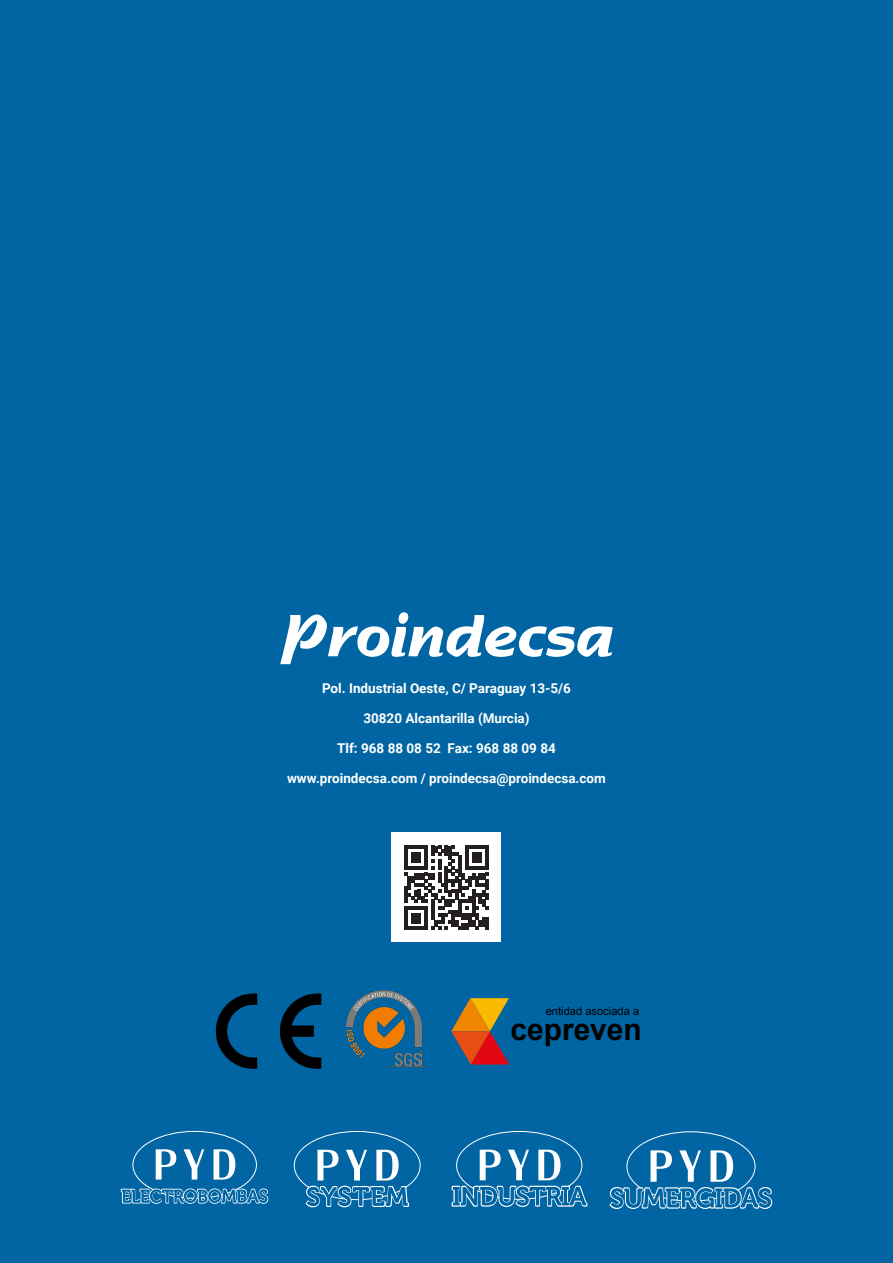
<style>
.page{position:relative;width:893px;height:1263px;background:#0065a2}
.page>*{position:absolute;margin:0;border:0;box-sizing:border-box;transform-origin:0 0}
.t1{font:700 30.15px "Arial";color:#000}
.t2{font:700 13.5px "Roboto";color:#fff}
.t3{font:11.25px "Arial";color:#000}
</style>
<div class="page">
<svg style="left:280px;top:612px;width:333px;height:52px"></svg>
<svg style="left:120px;top:1149px;width:149px;height:55px"></svg>
<svg style="left:304px;top:1150px;width:106px;height:58px"></svg>
<svg style="left:451px;top:1150px;width:137px;height:57px"></svg>
<svg style="left:609px;top:1150px;width:164px;height:59px"></svg>
<div style="left:391px;top:832px;width:110px;height:110px;background:#fff"></div>
<svg style="left:404px;top:846px;width:85px;height:84px"></svg>
<svg style="left:451px;top:998px;width:58px;height:66px"></svg>
<svg style="left:280px;top:993px;width:41px;height:76px"></svg>
<svg style="left:216px;top:993px;width:41px;height:76px"></svg>
<img style="left:346px;top:990px;width:80px;height:79px">
<p class="t2" style="left:322px;top:679px;width:250px">Pol. Industrial Oeste, C/ Paraguay 13-5/6</p>
<p class="t2" style="left:363px;top:709px;width:168px">30820 Alcantarilla (Murcia)</p>
<p class="t2" style="left:337px;top:739px;width:220px">Tlf: 968 88 08 52 Fax: 968 88 09 84</p>
<p class="t2" style="left:287px;top:769px;width:320px">www.proindecsa.com / proindecsa@proindecsa.com</p>
<p class="t3" style="left:546px;top:1003px;width:95px">entidad asociada a</p>
<p class="t1" style="left:511px;top:1010px;width:133px">cepreven</p>
</div>
